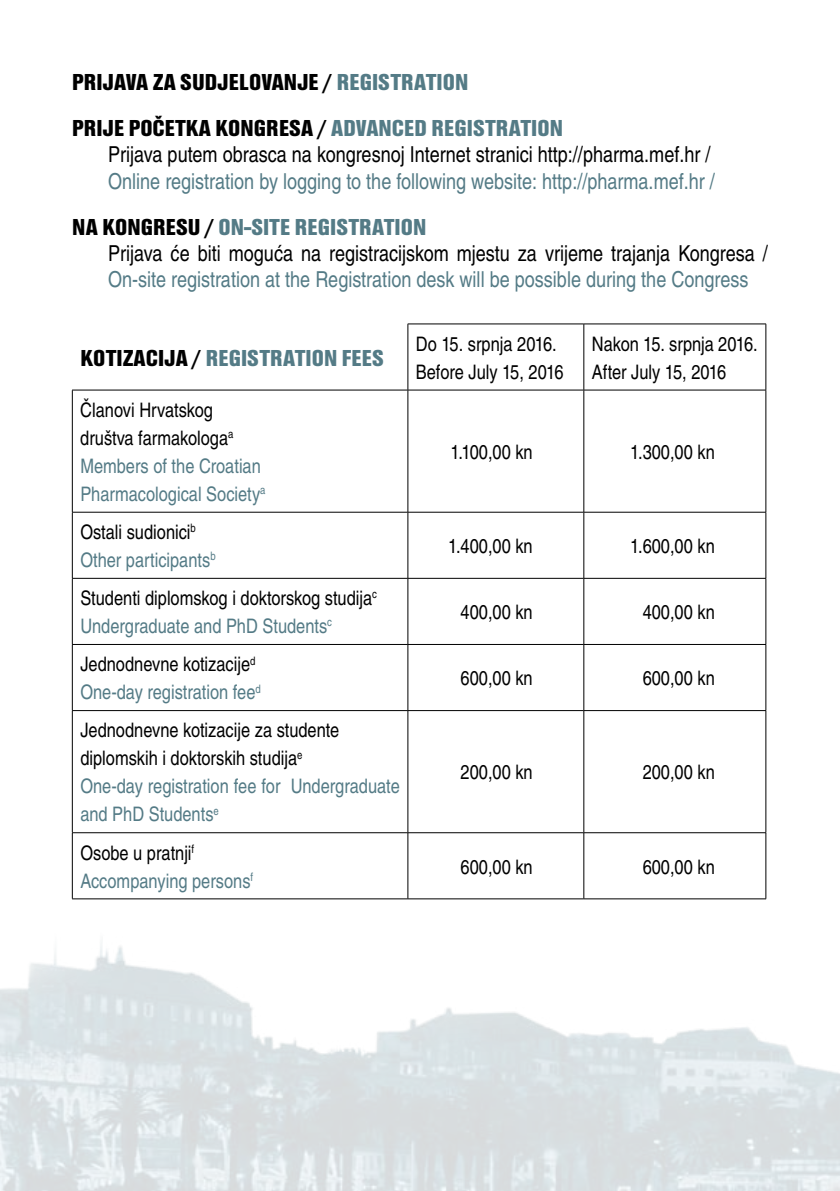
<style>
.page{position:relative;width:840px;height:1191px;background:#fff}
.page>*{position:absolute;margin:0;border:0;box-sizing:border-box;transform-origin:0 0}
.t1{font:24px/45.8px "Nimbus San TOT Bla Con";color:#000}
.t2{font:24px "Nimbus San TOT Bla Con";color:#547b86}
.t3{font:22px "Nimbus San LOT Reg Con";color:#547b86}
.t4{font:22px "Nimbus San LOT Reg Con";color:#000}
.t5{font:20px/28px "Nimbus San LOT Reg Con";color:#000}
.t6{font:20px/28px "Nimbus San LOT Reg Con";color:#547b86}
.s1{color:#547b86}
.s2{color:#000}
</style>
<div class="page">
<img style="left:0;top:626px;width:839px;height:565px">
<hr style="left:407px;top:323px;width:176px;height:1px;background:#000">
<hr style="left:407px;top:324px;width:1px;height:66px;background:#000">
<hr style="left:583px;top:323px;width:182px;height:1px;background:#000">
<hr style="left:583px;top:324px;width:1px;height:66px;background:#000">
<hr style="left:765px;top:324px;width:1px;height:66px;background:#000">
<hr style="left:72px;top:390px;width:335px;height:1px;background:#000">
<hr style="left:72px;top:390px;width:1px;height:122px;background:#000">
<hr style="left:407px;top:390px;width:176px;height:1px;background:#000">
<hr style="left:407px;top:390px;width:1px;height:122px;background:#000">
<hr style="left:583px;top:390px;width:182px;height:1px;background:#000">
<hr style="left:583px;top:390px;width:1px;height:122px;background:#000">
<hr style="left:765px;top:390px;width:1px;height:122px;background:#000">
<hr style="left:72px;top:512px;width:335px;height:1px;background:#000">
<hr style="left:72px;top:512px;width:1px;height:66px;background:#000">
<hr style="left:407px;top:512px;width:176px;height:1px;background:#000">
<hr style="left:407px;top:512px;width:1px;height:66px;background:#000">
<hr style="left:583px;top:512px;width:182px;height:1px;background:#000">
<hr style="left:583px;top:512px;width:1px;height:66px;background:#000">
<hr style="left:765px;top:512px;width:1px;height:66px;background:#000">
<hr style="left:72px;top:578px;width:335px;height:1px;background:#000">
<hr style="left:72px;top:578px;width:1px;height:66px;background:#000">
<hr style="left:407px;top:578px;width:176px;height:1px;background:#000">
<hr style="left:407px;top:578px;width:1px;height:66px;background:#000">
<hr style="left:583px;top:578px;width:182px;height:1px;background:#000">
<hr style="left:583px;top:578px;width:1px;height:66px;background:#000">
<hr style="left:765px;top:578px;width:1px;height:66px;background:#000">
<hr style="left:72px;top:644px;width:335px;height:1px;background:#000">
<hr style="left:72px;top:644px;width:1px;height:66px;background:#000">
<hr style="left:407px;top:644px;width:176px;height:1px;background:#000">
<hr style="left:407px;top:644px;width:1px;height:66px;background:#000">
<hr style="left:583px;top:644px;width:182px;height:1px;background:#000">
<hr style="left:583px;top:644px;width:1px;height:66px;background:#000">
<hr style="left:765px;top:644px;width:1px;height:66px;background:#000">
<hr style="left:72px;top:710px;width:335px;height:1px;background:#000">
<hr style="left:72px;top:711px;width:1px;height:121px;background:#000">
<hr style="left:407px;top:710px;width:176px;height:1px;background:#000">
<hr style="left:407px;top:711px;width:1px;height:121px;background:#000">
<hr style="left:583px;top:710px;width:182px;height:1px;background:#000">
<hr style="left:583px;top:711px;width:1px;height:121px;background:#000">
<hr style="left:765px;top:711px;width:1px;height:121px;background:#000">
<hr style="left:72px;top:832px;width:335px;height:1px;background:#000">
<hr style="left:72px;top:833px;width:1px;height:65px;background:#000">
<hr style="left:407px;top:832px;width:176px;height:1px;background:#000">
<hr style="left:407px;top:833px;width:1px;height:65px;background:#000">
<hr style="left:583px;top:832px;width:182px;height:1px;background:#000">
<hr style="left:583px;top:833px;width:1px;height:65px;background:#000">
<hr style="left:765px;top:833px;width:1px;height:65px;background:#000">
<hr style="left:72px;top:898px;width:335px;height:1px;background:#000">
<hr style="left:407px;top:898px;width:176px;height:1px;background:#000">
<hr style="left:583px;top:898px;width:182px;height:1px;background:#000">
<p class="t1" style="left:72px;top:59px;width:492px">PRIJAVA ZA SUDJELOVANJE / <span class="s1">REGISTRATION<br></span>PRIJE POČETKA KONGRESA / <span class="s1">ADVANCED REGISTRATION</span></p>
<p class="t4" style="left:108px;top:141px;width:603px">Prijava putem obrasca na kongresnoj Internet stranici http://pharma.mef.hr /</p>
<p class="t3" style="left:108px;top:168px;width:608px">Online registration by logging to the following website: http://pharma.mef.hr /</p>
<p class="t2" style="left:72px;top:213px;width:355px"><span class="s2">NA KONGRESU /</span> ON-SITE REGISTRATION</p>
<p class="t4" style="left:108px;top:240px;width:661px">Prijava će biti moguća na registracijskom mjestu za vrijeme trajanja Kongresa /</p>
<p class="t3" style="left:108px;top:266px;width:641px">On-site registration at the Registration desk will be possible during the Congress</p>
<p class="t2" style="left:80px;top:344px;width:305px"><span class="s2">KOTIZACIJA /</span> REGISTRATION FEES</p>
<p class="t6" style="left:80px;top:396px;width:187px"><span class="s2">Članovi Hrvatskog društva farmakologa</span><sup>a<br></sup>Members of the Croatian<br>Pharmacological Society<sup>a</sup></p>
<p class="t6" style="left:80px;top:518px;width:137px"><span class="s2">Ostali sudionici</span><sup>b<br></sup>Other participants<sup>b</sup></p>
<p class="t5" style="left:80px;top:584px;width:298px">Studenti diplomskog i doktorskog studija<sup>c<br></sup><span class="s1">Undergraduate and PhD Students</span><sup>c</sup></p>
<p class="t6" style="left:80px;top:650px;width:182px"><span class="s2">Jednodnevne kotizacije</span><sup>d<br></sup>One-day registration fee<sup>d</sup></p>
<p class="t5" style="left:80px;top:716px;width:321px">Jednodnevne kotizacije za studente diplomskih i doktorskih studija<sup>e<br></sup><span class="s1">One-day registration fee for Undergraduate and PhD Students</span><sup>e</sup></p>
<p class="t6" style="left:80px;top:839px;width:174px"><span class="s2">Osobe u pratnji</span><sup>f<br></sup>Accompanying persons<sup>f</sup></p>
<p class="t5" style="left:415px;top:330px;width:149px">Do 15. srpnja 2016.<br>Before July 15, 2016</p>
<p class="t5" style="left:591px;top:330px;width:167px">Nakon 15. srpnja 2016.<br>After July 15, 2016</p>
<p class="t5" style="left:450px;top:438px;width:84px">1.100,00 kn</p>
<p class="t5" style="left:629px;top:438px;width:86px">1.300,00 kn</p>
<p class="t5" style="left:448px;top:532px;width:86px">1.400,00 kn</p>
<p class="t5" style="left:629px;top:532px;width:86px">1.600,00 kn</p>
<p class="t5" style="left:460px;top:598px;width:74px">400,00 kn</p>
<p class="t5" style="left:642px;top:598px;width:74px">400,00 kn</p>
<p class="t5" style="left:460px;top:664px;width:74px">600,00 kn</p>
<p class="t5" style="left:642px;top:664px;width:74px">600,00 kn</p>
<p class="t5" style="left:460px;top:758px;width:74px">200,00 kn</p>
<p class="t5" style="left:642px;top:758px;width:74px">200,00 kn</p>
<p class="t5" style="left:460px;top:853px;width:74px">600,00 kn</p>
<p class="t5" style="left:642px;top:853px;width:74px">600,00 kn</p>
</div>
